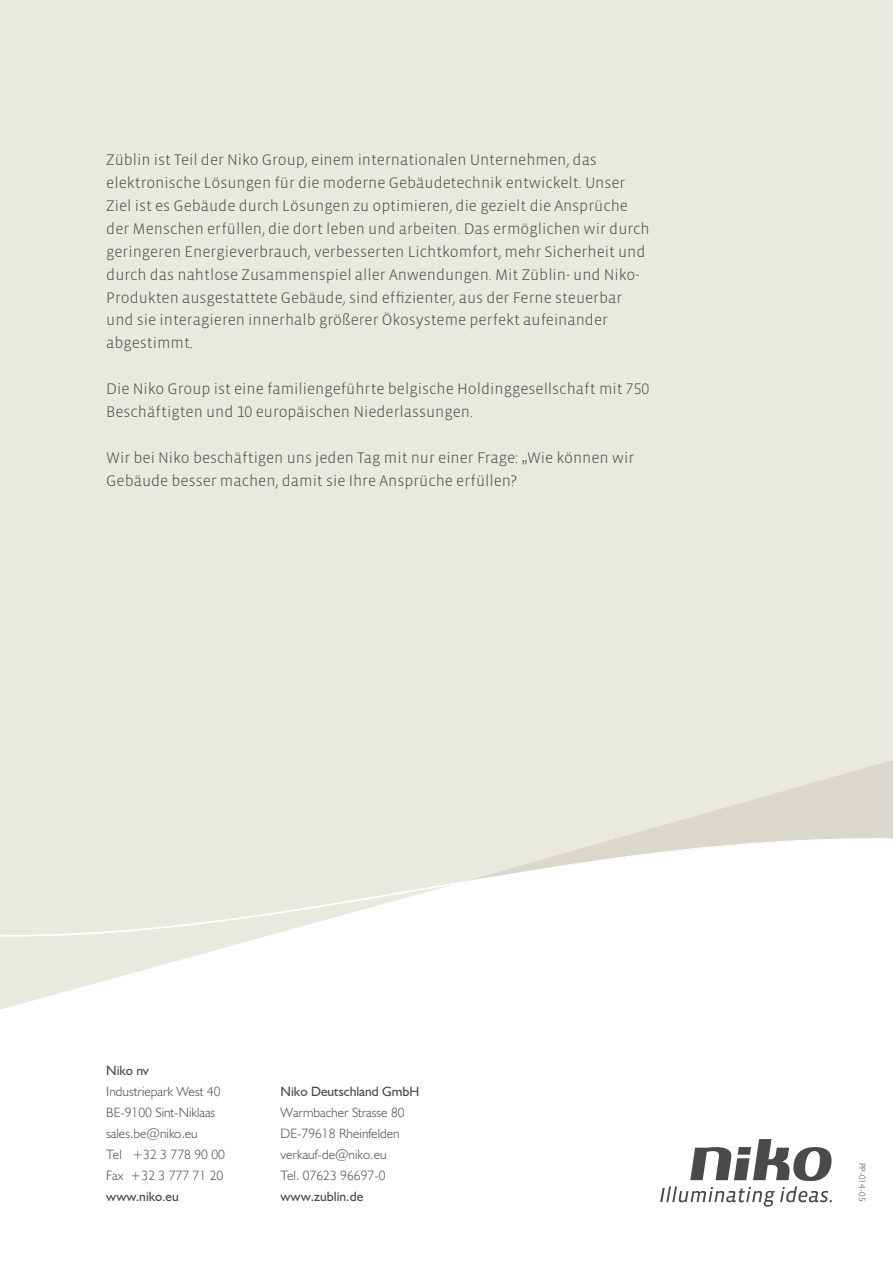
<style>
.page{position:relative;width:893px;height:1263px;background:#fff}
.page>*{position:absolute;margin:0;border:0;box-sizing:border-box;transform-origin:0 0}
.t1{font:300 15.75px/23px "Vista Sans";color:#4a4a49}
.t2{font:300 13.5px/21px "Humanist 521 BT";color:#4a4a49}
.t3{font:13.5px "Humanist 521 BT";color:#4a4a49}
.t4{font:300 9px "Humanist 521 BT";letter-spacing:.015em;color:#4a4a49}
.s1{font-family:"Vista Sans Alt"}
</style>
<div class="page">
<svg style="left:660px;top:1139px;width:172px;height:68px"></svg>
<div style="left:0;top:0;width:893px;height:1009px;background:#e9e8e1"></div>
<svg style="left:461px;top:756px;width:432px;height:126px;fill:#e9e8e1"></svg>
<svg style="left:0;top:835px;width:892px;height:105px"></svg>
<p class="t1" style="left:106px;top:148px;width:545px">Züblin ist Teil der Niko Group, einem internationalen Unternehmen, das elektronische Lösungen für die moderne Gebäudetechnik entwickelt. Unser Ziel ist es Gebäude durch Lösungen zu optimieren, die gezielt die Ansprüche der Menschen erfüllen, die dort leben und arbeiten. Das ermöglichen wir durch geringeren Energieverbrauch, verbesserten Lichtkomfort, mehr Sicherheit und durch das nahtlose Zusammenspiel aller Anwendungen. Mit Züblin- und Niko-Produkten ausgestattete Gebäude, sind effizienter, aus der Ferne steuerbar und sie interagieren innerhalb größerer Ökosysteme perfekt aufeinander abgestimmt.</p>
<p class="t1" style="left:106px;top:378px;width:545px">Die Niko Group ist eine familiengeführte belgische Holdinggesellschaft mit <span class="s1">750<br></span>Beschäftigten und <span class="s1">10</span> europäischen Niederlassungen.</p>
<p class="t1" style="left:106px;top:447px;width:530px">Wir bei Niko beschäftigen uns jeden Tag mit nur einer Frage: „Wie können wir<br>Gebäude besser machen, damit sie Ihre Ansprüche erfüllen?</p>
<p class="t3" style="left:106px;top:1062px;width:44px">Niko nv</p>
<p class="t2" style="left:106px;top:1081px;width:120px">Industriepark West 40<br>BE-9100 Sint-Niklaas sales.be@niko.eu<br>Tel +32 3 778 90 00<br>Fax +32 3 777 71 20</p>
<p class="t3" style="left:106px;top:1188px;width:74px">www.niko.eu</p>
<p class="t3" style="left:280px;top:1083px;width:140px">Niko Deutschland GmbH</p>
<p class="t2" style="left:280px;top:1101px;width:126px">Warmbacher Strasse 80<br>DE-79618 Rheinfelden verkauf-de@niko.eu<br>Tel. 07623 96697-0</p>
<p class="t3" style="left:280px;top:1187px;width:84px">www.zublin.de</p>
<p class="t4" style="left:868px;top:1163px;width:40px;rotate:90deg">PP-014-05</p>
</div>
